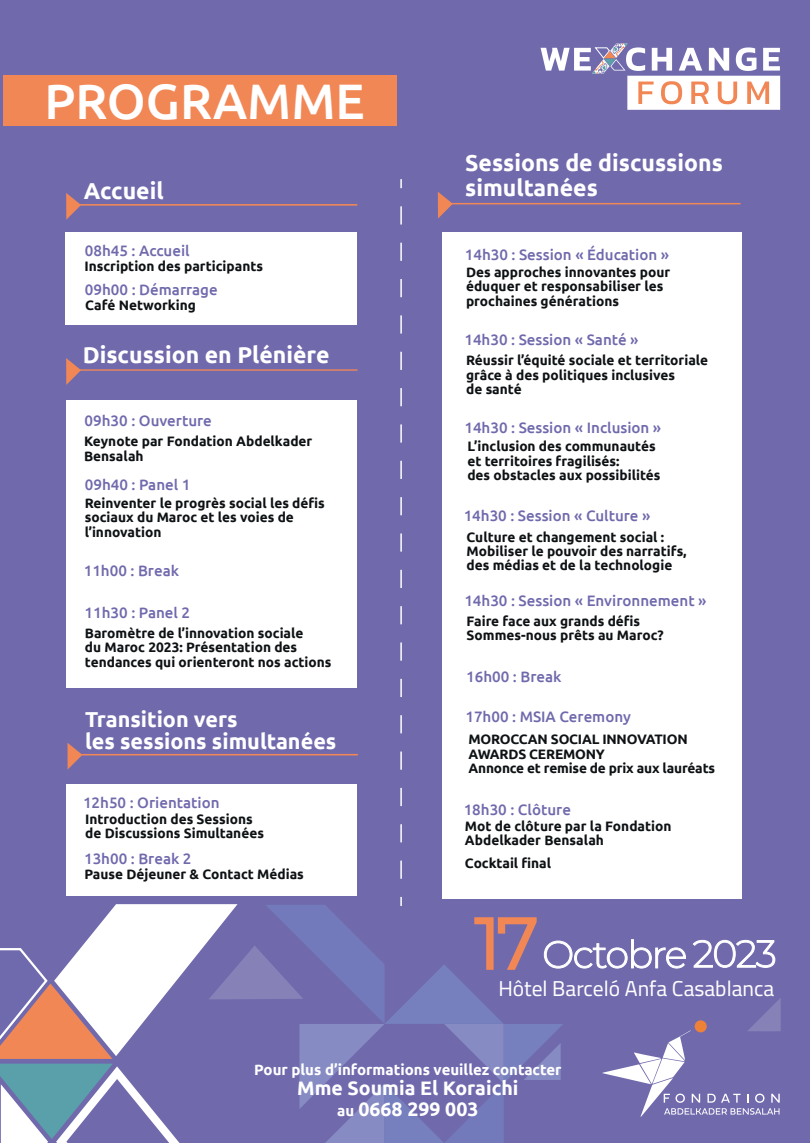
<style>
.page{position:relative;width:810px;height:1143px;background:#706aad}
.page>*{position:absolute;margin:0;border:0;box-sizing:border-box;transform-origin:0 0}
.t1{font:500 49.88px "Ubuntu";color:#fff}
.t2{font:700 23.02px/25.2px "Ubuntu";color:#fff}
.t3{font:700 21.6px/21.6px "Ubuntu";color:#fff}
.t4{font:21.52px "Cairo";color:#fff}
.t5{font:700 19.5px/20.2px "Ubuntu";color:#fff;text-align:center}
.t6{font:500 15.15px "Ubuntu";color:#706aad}
.t7{font:700 15px "Ubuntu";color:#fff}
.t8{font:700 13.65px/14.4px "Ubuntu";color:#0e1214}
.s1{font-size:15px}
</style>
<div class="page">
<div style="left:3px;top:75px;width:394px;height:51px;background:#f28756"></div>
<div style="left:67px;top:400px;width:290px;height:288px;background:#fff"></div>
<div style="left:66px;top:232px;width:291px;height:93px;background:#fff"></div>
<svg style="left:400px;top:179px;width:2px;height:9px"></svg>
<svg style="left:400px;top:206px;width:2px;height:673px"></svg>
<hr style="left:73px;top:204px;width:284px;height:2px;background:#f28756">
<svg style="left:541px;top:44px;width:240px;height:66px"></svg>
<svg style="left:66px;top:193px;width:15px;height:27px"></svg>
<div style="left:442px;top:232px;width:300px;height:666px;background:#fff"></div>
<hr style="left:447px;top:203px;width:294px;height:1px;background:#f28756">
<svg style="left:438px;top:192px;width:15px;height:27px"></svg>
<div style="left:67px;top:784px;width:290px;height:112px;background:#fff"></div>
<hr style="left:81px;top:754px;width:277px;height:1px;background:#f28756">
<svg style="left:67px;top:743px;width:15px;height:27px"></svg>
<hr style="left:73px;top:369px;width:285px;height:2px;background:#f28756">
<svg style="left:66px;top:358px;width:15px;height:27px"></svg>
<svg style="left:1px;top:897px;width:780px;height:246px"></svg>
<h1 class="t1" style="left:44px;top:70px;width:322px">PROGRAMME</h1>
<h2 class="t2" style="left:84px;top:178px;width:81px">Accueil</h2>
<p class="t6" style="left:85px;top:241px;width:106px">08h45 : Accueil</p>
<p class="t8" style="left:84px;top:259px;width:180px">Inscription des participants</p>
<p class="t6" style="left:85px;top:280px;width:134px">09h00 : Démarrage</p>
<p class="t8" style="left:85px;top:298px;width:112px">Café Networking</p>
<h2 class="t2" style="left:83px;top:342px;width:248px">Discussion en Plénière</h2>
<p class="t6" style="left:85px;top:411px;width:129px">09h30 : Ouverture</p>
<p class="t8" style="left:84px;top:434px;width:230px">Keynote par Fondation Abdelkader<br>Bensalah</p>
<p class="t6" style="left:85px;top:475px;width:107px">09h40 : Panel 1</p>
<p class="t8" style="left:85px;top:496px;width:242px">Reinventer le progrès social les défis sociaux du Maroc et les voies de l’innovation</p>
<p class="t6" style="left:84px;top:561px;width:97px">11h00 : Break</p>
<p class="t6" style="left:85px;top:603px;width:107px">11h30 : Panel 2</p>
<p class="t8" style="left:85px;top:626px;width:248px">Baromètre de l’innovation sociale<br>du Maroc 2023: Présentation des tendances qui orienteront nos actions</p>
<h3 class="t3" style="left:85px;top:709px;width:253px">Transition vers<br>les sessions simultanées</h3>
<p class="t6" style="left:83px;top:793px;width:138px">12h50 : Orientation</p>
<p class="t8" style="left:85px;top:812px;width:180px">Introduction des Sessions de Discussions Simultanées</p>
<p class="t6" style="left:84px;top:849px;width:109px">13h00 : Break 2</p>
<p class="t8" style="left:84px;top:867px;width:221px">Pause Déjeuner &amp; Contact Médias</p>
<h2 class="t2" style="left:465px;top:150px;width:259px">Sessions de discussions simultanées</h2>
<p class="t6" style="left:465px;top:245px;width:206px">14h30 : Session « Éducation »</p>
<p class="t8" style="left:466px;top:265px;width:206px">Des approches innovantes pour éduquer et responsabiliser les prochaines générations</p>
<p class="t6" style="left:464px;top:330px;width:176px">14h30 : Session « Santé »</p>
<p class="t8" style="left:466px;top:353px;width:244px">Réussir l’équité sociale et territoriale grâce à des politiques inclusives<br>de santé</p>
<p class="t6" style="left:464px;top:418px;width:198px">14h30 : Session « Inclusion »</p>
<p class="t8" style="left:467px;top:439px;width:195px">L’inclusion des communautés et territoires fragilisés:<br>des obstacles aux possibilités</p>
<p class="t6" style="left:464px;top:506px;width:188px">14h30 : Session « Culture »</p>
<p class="t8" style="left:467px;top:529px;width:222px">Culture et changement social :<br>Mobiliser le pouvoir des narratifs, des médias et de la technologie</p>
<p class="t6" style="left:464px;top:591px;width:244px">14h30 : Session « Environnement »</p>
<p class="t8" style="left:467px;top:614px;width:198px">Faire face aux grands défis<br>Sommes-nous prêts au Maroc?</p>
<p class="t6" style="left:466px;top:667px;width:97px">16h00 : Break</p>
<p class="t6" style="left:465px;top:707px;width:167px">17h00 : MSIA Ceremony</p>
<p class="t8" style="left:469px;top:732px;width:248px">MOROCCAN SOCIAL INNOVATION<br>AWARDS CEREMONY<br>Annonce et remise de prix aux lauréats</p>
<p class="t6" style="left:464px;top:800px;width:109px">18h30 : Clôture</p>
<p class="t8" style="left:465px;top:818px;width:208px">Mot de clôture par la Fondation<br>Abdelkader Bensalah</p>
<p class="t8" style="left:465px;top:856px;width:88px">Cocktail final</p>
<h3 class="t4" style="left:498px;top:972px;width:277px">Hôtel Barceló Anfa Casablanca</h3>
<p class="t7" style="left:254px;top:1061px;width:309px">Pour plus d’informations veuillez contacter</p>
<h3 class="t5" style="left:297px;top:1078px;width:223px">Mme Soumia El Koraichi <span class="s1">au</span> 0668 299 003</h3>
</div>
